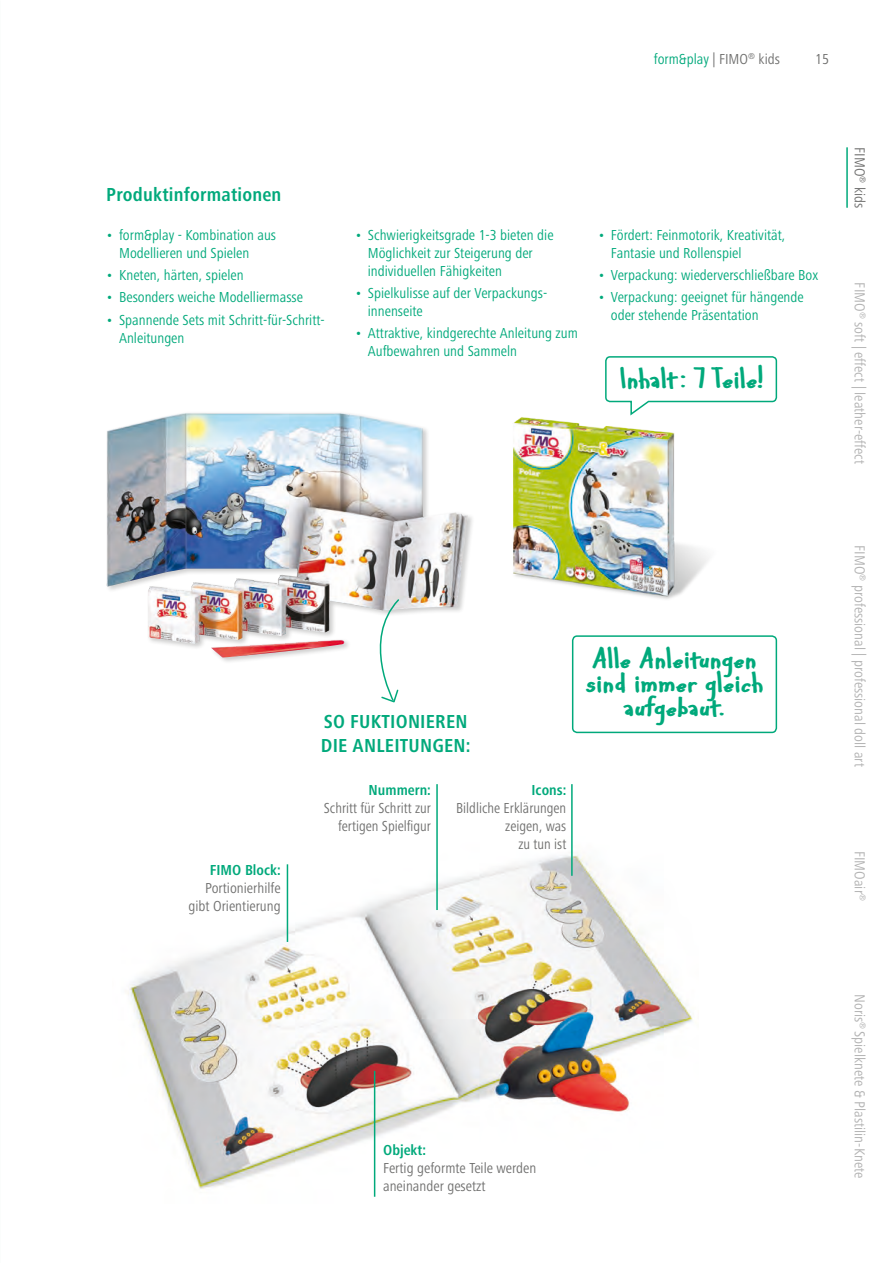
<style>
.page{position:relative;width:893px;height:1263px;background:#fff}
.page>*{position:absolute;margin:0;border:0;box-sizing:border-box;transform-origin:0 0}
.t1{font:31.5px/24px "Art Club";color:#00a97b;text-align:center}
.t2{font:700 condensed 19.5px/23.4px "Frutiger Next LTW1 G";letter-spacing:.01em;color:#00a97b}
.t3{font:condensed 15px/18px "Frutiger Next LTW1 G";color:#00a97b}
.t4{font:condensed 15px/18px "Frutiger Next LTW1 G";color:#70706f;text-align:right}
.t5{font:condensed 15px "Frutiger Next LTW1 G";color:#b2b2b2}
.t6{font:700 condensed 15px "Frutiger Next LTW1 G";color:#00a97b}
.s1{color:#70706f}
</style>
<div class="page">
<img style="left:513px;top:417px;width:196px;height:182px">
<img style="left:127px;top:855px;width:566px;height:342px">
<img style="left:107px;top:413px;width:361px;height:244px">
<svg style="left:362px;top:598px;width:38px;height:105px"></svg>
<hr style="left:287px;top:864px;width:1px;height:78px;background:#00a97b">
<hr style="left:436px;top:784px;width:2px;height:126px;background:#00a97b">
<hr style="left:571px;top:784px;width:2px;height:92px;background:#00a97b">
<hr style="left:374px;top:1071px;width:1px;height:126px;background:#00a97b">
<div style="left:572px;top:635px;width:205px;height:98px;border:2px solid #00a97b;border-radius:5px"></div>
<svg style="left:605px;top:356px;width:173px;height:60px"></svg>
<hr style="left:846px;top:148px;width:2px;height:59px;background:#00a97b">
<h2 class="t2" style="left:106px;top:183px;width:177px">Produktinformationen</h2>
<p class="t3" style="left:119px;top:226px;width:159px;text-indent:-13px">• form&amp;play - Kombination aus<br>Modellieren und Spielen</p>
<p class="t3" style="left:106px;top:266px;width:139px">• Kneten, härten, spielen</p>
<p class="t3" style="left:106px;top:288px;width:198px">• Besonders weiche Modelliermasse</p>
<p class="t3" style="left:119px;top:311px;width:207px;text-indent:-13px">• Spannende Sets mit Schritt-für-Schritt-<br>Anleitungen</p>
<p class="t3" style="left:654px;top:50px;width:128px">form&amp;play <span class="s1">| FIMO</span><sup>®</sup> <span class="s1">kids</span></p>
<p class="t4" style="left:815px;top:50px;width:15px">15</p>
<p class="t3" style="left:368px;top:226px;width:187px;text-indent:-13px">• Schwierigkeitsgrade 1-3 bieten die<br>Möglichkeit zur Steigerung der individuellen Fähigkeiten</p>
<p class="t3" style="left:368px;top:284px;width:181px;text-indent:-13px">• Spielkulisse auf der Verpackungs&shy;innenseite</p>
<p class="t3" style="left:368px;top:324px;width:212px;text-indent:-13px">• Attraktive, kindgerechte Anleitung zum<br>Aufbewahren und Sammeln</p>
<p class="t3" style="left:611px;top:226px;width:176px;text-indent:-13px">• Fördert: Feinmotorik, Kreativität,<br>Fantasie und Rollenspiel</p>
<p class="t3" style="left:598px;top:266px;width:222px">• Verpackung: wiederverschließbare Box</p>
<p class="t3" style="left:611px;top:288px;width:194px;text-indent:-13px">• Verpackung: geeignet für hängende oder stehende Präsentation</p>
<h1 class="t1" style="left:620px;top:368px;width:145px">Inhalt : 7 Teile!</h1>
<p class="t4" style="left:869px;top:147px;width:62px;rotate:90deg">FIMO<sup>®</sup> kids</p>
<p class="t5" style="left:868px;top:282px;width:183px;rotate:90deg">FIMO<sup>®</sup> soft | effect | leather-effect</p>
<p class="t6" style="left:210px;top:861px;width:73px">FIMO Block:</p>
<p class="t4" style="left:189px;top:879px;width:94px">Portionierhilfe gibt Orientierung</p>
<h2 class="t2" style="left:321px;top:710px;width:151px">SO FUKTIONIEREN<br>DIE ANLEITUNGEN:</h2>
<p class="t6" style="left:369px;top:781px;width:64px">Nummern:</p>
<p class="t4" style="left:324px;top:799px;width:109px">Schritt für Schritt zur fertigen Spielfigur</p>
<p class="t6" style="left:531px;top:781px;width:36px">Icons:</p>
<p class="t4" style="left:456px;top:799px;width:112px">Bildliche Erklärungen zeigen, was<br>zu tun ist</p>
<h1 class="t1" style="left:586px;top:648px;width:179px">Alle Anleitungen sind immer gleich aufgebaut.</h1>
<p class="t6" style="left:383px;top:1141px;width:44px">Objekt:</p>
<p class="t4" style="left:383px;top:1159px;width:155px;text-align:left">Fertig geformte Teile werden aneinander gesetzt</p>
<p class="t5" style="left:868px;top:545px;width:223px;rotate:90deg">FIMO<sup>®</sup> professional | professional doll art</p>
<p class="t5" style="left:868px;top:851px;width:51px;rotate:90deg">FIMOair<sup>®</sup></p>
<p class="t5" style="left:868px;top:994px;width:186px;rotate:90deg">Noris<sup>®</sup> Spielknete &amp; Plastilin-Knete</p>
</div>
